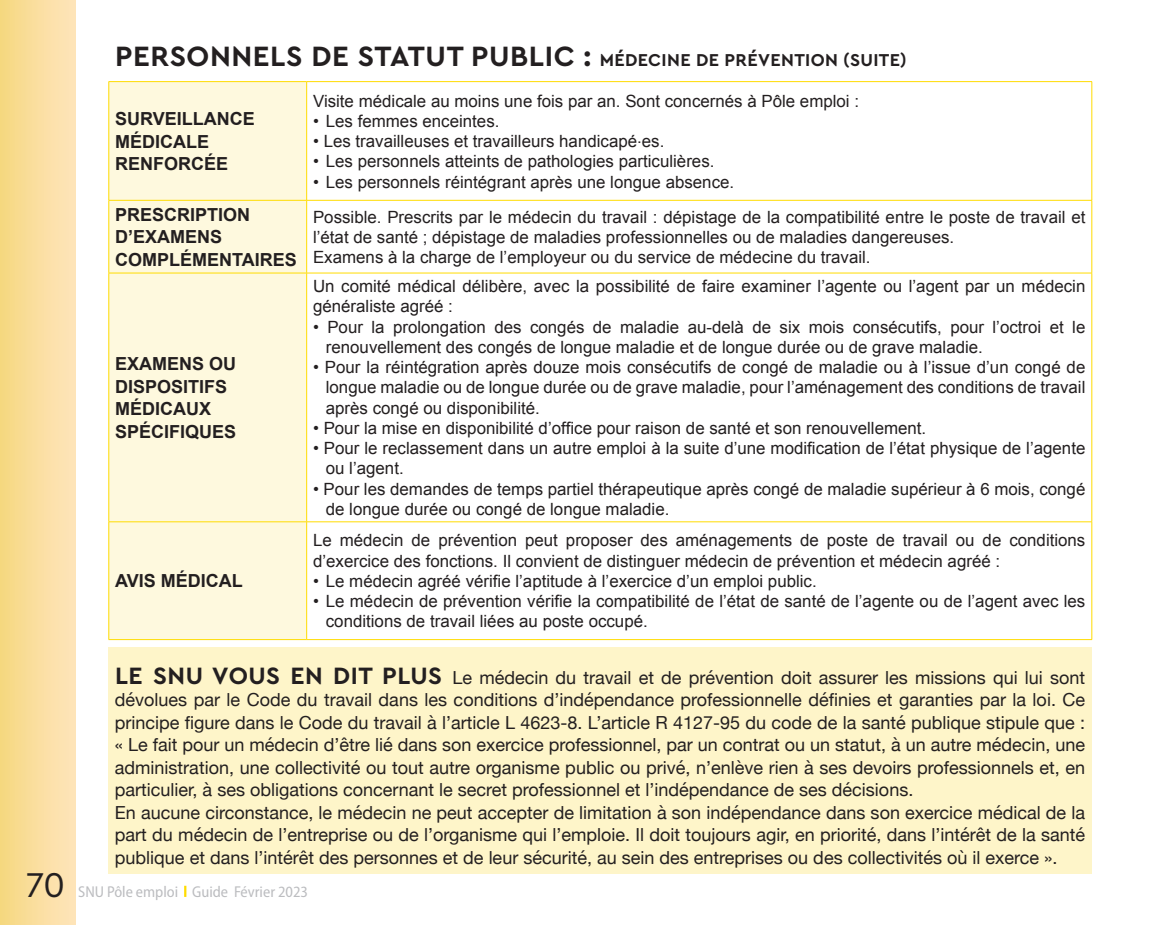
<style>
.page{position:relative;width:1149px;height:925px;background:#fff}
.page>*{position:absolute;margin:0;border:0;box-sizing:border-box;transform-origin:0 0}
.t1{font:36px "Cera PRO";color:#231f20}
.t2{font:18px/22.5px "Helvetica Neue";color:#231f20}
.t3{font:700 18px/22.5px "Arial";color:#231f20}
.t4{font:700 18px "Cera PRO";letter-spacing:.02em;color:#231f20}
.t5{font:16.88px/20.2px "Arial";color:#231f20}
.t6{font:semi-condensed 15.75px "Myriad Pro";color:#bcbdc0}
.s1{font-size:29.25px}
.s2{font-family:"Cera PRO";font-weight:700;font-size:24.75px}
</style>
<div class="page">
<div style="left:0;top:0;width:75px;height:925px;background:linear-gradient(to right,#f5d881,#ffe5bc)"></div>
<div style="left:109px;top:82px;width:197px;height:557px;background:#fef9de"></div>
<hr style="left:108px;top:200px;width:198px;height:1px;background:#ffdc01">
<hr style="left:306px;top:200px;width:785px;height:1px;background:#ffdc01">
<hr style="left:108px;top:273px;width:198px;height:1px;background:#ffdc01">
<hr style="left:306px;top:273px;width:785px;height:1px;background:#ffdc01">
<hr style="left:108px;top:521px;width:198px;height:1px;background:#ffdc01">
<hr style="left:306px;top:521px;width:785px;height:1px;background:#ffdc01">
<hr style="left:108px;top:81px;width:198px;height:1px;background:#ffdc01">
<hr style="left:108px;top:82px;width:1px;height:118px;background:#ffdc01">
<hr style="left:108px;top:201px;width:1px;height:72px;background:#ffdc01">
<hr style="left:108px;top:273px;width:1px;height:248px;background:#ffdc01">
<hr style="left:108px;top:522px;width:1px;height:117px;background:#ffdc01">
<hr style="left:108px;top:639px;width:198px;height:1px;background:#ffdc01">
<hr style="left:306px;top:81px;width:785px;height:1px;background:#ffdc01">
<hr style="left:306px;top:82px;width:1px;height:118px;background:#ffdc01">
<hr style="left:1091px;top:82px;width:1px;height:118px;background:#ffdc01">
<hr style="left:306px;top:201px;width:1px;height:72px;background:#ffdc01">
<hr style="left:1091px;top:201px;width:1px;height:72px;background:#ffdc01">
<hr style="left:306px;top:273px;width:1px;height:248px;background:#ffdc01">
<hr style="left:1091px;top:273px;width:1px;height:248px;background:#ffdc01">
<hr style="left:306px;top:522px;width:1px;height:117px;background:#ffdc01">
<hr style="left:1091px;top:522px;width:1px;height:117px;background:#ffdc01">
<hr style="left:306px;top:639px;width:785px;height:1px;background:#ffdc01">
<div style="left:108px;top:647px;width:983px;height:226px;background:#fef5c9"></div>
<svg style="left:184px;top:886px;width:2px;height:11px"></svg>
<h1 class="t1" style="left:26px;top:861px;width:41px">70</h1>
<p class="t4" style="left:115px;top:48px;width:793px"><span class="s1">PERSONNELS DE STATUT PUBLIC :</span> MÉDECINE DE PRÉVENTION (SUITE)</p>
<p class="t3" style="left:115px;top:108px;width:141px">SURVEILLANCE<br>MÉDICALE<br>RENFORCÉE</p>
<p class="t5" style="left:313px;top:91px;width:547px">Visite médicale au moins une fois par an. Sont concernés à Pôle emploi :</p>
<p class="t5" style="left:313px;top:111px;width:188px">• Les femmes enceintes.</p>
<p class="t5" style="left:313px;top:131px;width:353px">• Les travailleuses et travailleurs handicapé.es.</p>
<p class="t5" style="left:313px;top:151px;width:403px">• Les personnels atteints de pathologies particulières.</p>
<p class="t5" style="left:313px;top:172px;width:422px">• Les personnels réintégrant après une longue absence.</p>
<p class="t3" style="left:115px;top:204px;width:183px">PRESCRIPTION<br>D’EXAMENS<br>COMPLÉMENTAIRES</p>
<p class="t5" style="left:313px;top:207px;width:773px">Possible. Prescrits par le médecin du travail : dépistage de la compatibilité entre le poste de travail et l’état de santé ; dépistage de maladies professionnelles ou de maladies dangereuses.<br>Examens à la charge de l’employeur ou du service de médecine du travail.</p>
<p class="t3" style="left:115px;top:353px;width:123px">EXAMENS OU<br>DISPOSITIFS<br>MÉDICAUX<br>SPÉCIFIQUES</p>
<p class="t3" style="left:115px;top:570px;width:129px">AVIS MÉDICAL</p>
<p class="t5" style="left:313px;top:276px;width:773px">Un comité médical délibère, avec la possibilité de faire examiner l’agente ou l’agent par un médecin généraliste agréé :</p>
<p class="t5" style="left:326px;top:317px;width:760px;text-indent:-13px">• Pour la prolongation des congés de maladie au-delà de six mois consécutifs, pour l’octroi et le renouvellement des congés de longue maladie et de longue durée ou de grave maladie.</p>
<p class="t5" style="left:326px;top:357px;width:760px;text-align:justify;text-indent:-13px">• Pour la réintégration après douze mois consécutifs de congé de maladie ou à l’issue d’un congé de longue maladie ou de longue durée ou de grave maladie, pour l’aménagement des conditions de travail après congé ou disponibilité.</p>
<p class="t5" style="left:313px;top:418px;width:614px">• Pour la mise en disponibilité d’office pour raison de santé et son renouvellement.</p>
<p class="t5" style="left:326px;top:438px;width:760px;text-indent:-13px">• Pour le reclassement dans un autre emploi à la suite d’une modification de l’état physique de l’agente ou l’agent.</p>
<p class="t5" style="left:326px;top:479px;width:760px;text-indent:-13px">• Pour les demandes de temps partiel thérapeutique après congé de maladie supérieur à 6 mois, congé de longue durée ou congé de longue maladie.</p>
<p class="t5" style="left:313px;top:530px;width:773px">Le médecin de prévention peut proposer des aménagements de poste de travail ou de conditions d’exercice des fonctions. Il convient de distinguer médecin de prévention et médecin agréé :</p>
<p class="t5" style="left:313px;top:571px;width:505px">• Le médecin agréé vérifie l’aptitude à l’exercice d’un emploi public.</p>
<p class="t5" style="left:326px;top:591px;width:760px;text-indent:-13px">• Le médecin de prévention vérifie la compatibilité de l’état de santé de l’agente ou de l’agent avec les conditions de travail liées au poste occupé.</p>
<p class="t2" style="left:115px;top:667px;width:971px"><span class="s2">LE SNU VOUS EN DIT PLUS</span> Le médecin du travail et de prévention doit assurer les missions qui lui sont dévolues par le Code du travail dans les conditions d’indépendance professionnelle définies et garanties par la loi. Ce principe figure dans le Code du travail à l’article L 4623-8. L’article R 4127-95 du code de la santé publique stipule que : « Le fait pour un médecin d’être lié dans son exercice professionnel, par un contrat ou un statut, à un autre médecin, une administration, une collectivité ou tout autre organisme public ou privé, n’enlève rien à ses devoirs professionnels et, en particulier, à ses obligations concernant le secret professionnel et l’indépendance de ses décisions.<br>En aucune circonstance, le médecin ne peut accepter de limitation à son indépendance dans son exercice médical de la part du médecin de l’entreprise ou de l’organisme qui l’emploie. Il doit toujours agir, en priorité, dans l’intérêt de la santé publique et dans l’intérêt des personnes et de leur sécurité, au sein des entreprises ou des collectivités où il exerce ».</p>
<p class="t6" style="left:78px;top:882px;width:231px">SNU Pôle emploi Guide Février 2023</p>
</div>
